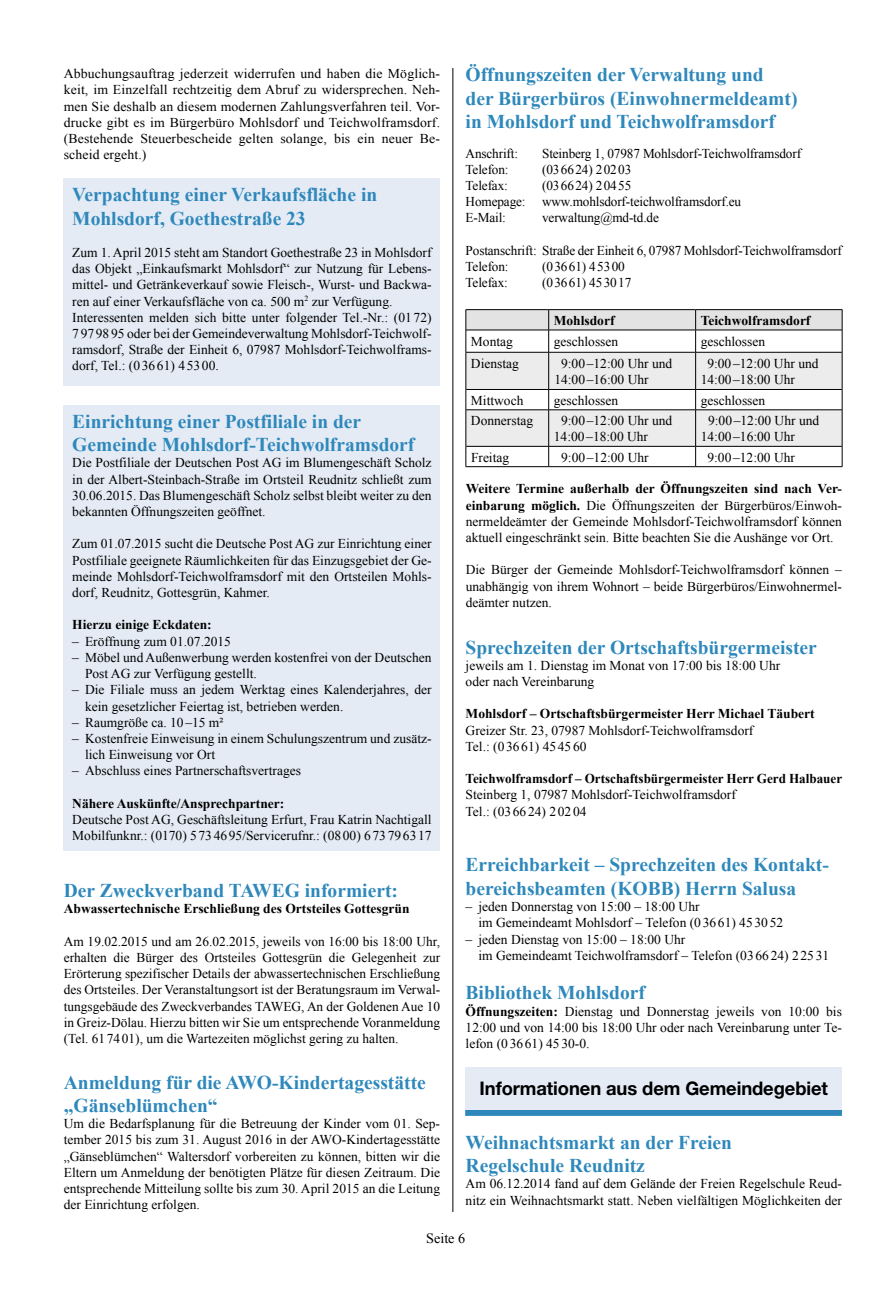
<style>
.page{position:relative;width:893px;height:1297px;background:#fff}
.page>*{position:absolute;margin:0;border:0;box-sizing:border-box;transform-origin:0 0}
.t1{font:700 19.5px/23.4px "Times New Roman";color:#2e88bb}
.t2{font:700 18.75px "Helvetica Neue LT Std";letter-spacing:-.005em;color:#000}
.t3{font:14.25px "Times New Roman";color:#000}
.t4{font:13.5px/16.2px "Times New Roman";color:#000}
.t5{font:700 13.5px "Times New Roman";color:#000}
.t6{font:13.5px "Times New Roman";letter-spacing:.045em;color:#000}
.s1{font-weight:700}
</style>
<div class="page">
<hr style="left:452px;top:68px;width:1px;height:1144px;background:#000">
<div style="left:64px;top:178px;width:376px;height:208px;background:#e4ebf5"></div>
<div style="left:64px;top:405px;width:376px;height:445px;background:#e4ebf5"></div>
<hr style="left:466px;top:309px;width:83px;height:1px;background:#000">
<hr style="left:549px;top:309px;width:147px;height:1px;background:#000">
<hr style="left:696px;top:309px;width:146px;height:1px;background:#000">
<svg style="left:466px;top:310px;width:377px;height:156px"></svg>
<hr style="left:466px;top:466px;width:83px;height:1px;background:#000">
<hr style="left:549px;top:466px;width:147px;height:1px;background:#000">
<hr style="left:696px;top:466px;width:146px;height:1px;background:#000">
<svg style="left:465px;top:1073px;width:377px;height:43px;background:#4d99c4"></svg>
<div style="left:466px;top:1067px;width:376px;height:42px;background:#e4ebf5"></div>
<p class="t4" style="left:64px;top:65px;width:378px;text-align:justify">Abbuchungsauftrag jederzeit widerrufen und haben die Möglich&shy;keit, im Einzelfall rechtzeitig dem Abruf zu widersprechen. Neh&shy;men Sie deshalb an diesem modernen Zahlungsverfahren teil. Vor&shy;drucke gibt es im Bürgerbüro Mohlsdorf und Teichwolframsdorf. (Bestehende Steuerbescheide gelten solange, bis ein neuer Be&shy;scheid ergeht.)</p>
<h1 class="t1" style="left:72px;top:183px;width:306px">Verpachtung einer Verkaufsfläche in<br>Mohlsdorf, Goethestraße 23</h1>
<p class="t4" style="left:72px;top:244px;width:361px">Zum 1. April 2015 steht am Standort Goethestraße 23 in Mohlsdorf das Objekt „Einkaufsmarkt Mohlsdorf“ zur Nutzung für Lebens&shy;mittel- und Getränkeverkauf sowie Fleisch-, Wurst- und Backwa&shy;ren auf einer Verkaufsfläche von ca. 500 m<sup>2</sup> zur Verfügung.<br>Interessenten melden sich bitte unter folgender Tel.-Nr.: (0172)<br>7 97 9895 oder bei der Gemeindeverwaltung Mohlsdorf-Teichwolf&shy;ramsdorf, Straße der Einheit 6, 07987 Mohlsdorf-Teichwolframs&shy;dorf, Tel.: (0 3661) 4 5300.</p>
<h1 class="t1" style="left:72px;top:409px;width:344px">Einrichtung einer Postfiliale in der<br>Gemeinde Mohlsdorf-Teichwolframsdorf</h1>
<p class="t4" style="left:72px;top:455px;width:361px;text-align:justify">Die Postfiliale der Deutschen Post AG im Blumengeschäft Scholz in der Albert-Steinbach-Straße im Ortsteil Reudnitz schließt zum 30.06.2015. Das Blumengeschäft Scholz selbst bleibt weiter zu den bekannten Öffnungszeiten geöffnet.</p>
<p class="t4" style="left:72px;top:536px;width:361px;text-align:justify">Zum 01.07.2015 sucht die Deutsche Post AG zur Einrichtung einer Postfiliale geeignete Räumlichkeiten für das Einzugsgebiet der Ge&shy;meinde Mohlsdorf-Teichwolframsdorf mit den Ortsteilen Mohls&shy;dorf, Reudnitz, Gottesgrün, Kahmer.</p>
<p class="t5" style="left:72px;top:617px;width:141px">Hierzu einige Eckdaten:</p>
<p class="t4" style="left:72px;top:633px;width:160px">– Eröffnung zum 01.07.2015</p>
<p class="t4" style="left:85px;top:649px;width:348px;text-indent:-13px">– Möbel und Außenwerbung werden kostenfrei von der Deutschen<br>Post AG zur Verfügung gestellt.</p>
<p class="t4" style="left:85px;top:681px;width:348px;text-indent:-13px">– Die Filiale muss an jedem Werktag eines Kalenderjahres, der kein gesetzlicher Feiertag ist, betrieben werden.</p>
<p class="t4" style="left:72px;top:714px;width:153px">– Raumgröße ca. 10–15 m²</p>
<p class="t4" style="left:85px;top:730px;width:348px;text-indent:-13px">– Kostenfreie Einweisung in einem Schulungszentrum und zusätz&shy;lich Einweisung vor Ort</p>
<p class="t4" style="left:72px;top:762px;width:230px">– Abschluss eines Partnerschaftsvertrages</p>
<p class="t5" style="left:72px;top:795px;width:214px">Nähere Auskünfte/Ansprechpartner:</p>
<p class="t4" style="left:72px;top:811px;width:361px">Deutsche Post AG, Geschäftsleitung Erfurt, Frau Katrin Nachtigall<br>Mobilfunknr.: (0170) 5 734695/Servicerufnr.: (0800) 673796317</p>
<h1 class="t1" style="left:64px;top:879px;width:336px">Der Zweckverband TAWEG informiert:</h1>
<p class="t5" style="left:64px;top:901px;width:347px">Abwassertechnische Erschließung des Ortsteiles Gottesgrün</p>
<p class="t4" style="left:64px;top:933px;width:378px;text-align:justify">Am 19.02.2015 und am 26.02.2015, jeweils von 16:00 bis 18:00 Uhr, erhalten die Bürger des Ortsteiles Gottesgrün die Gelegenheit zur Erörterung spezifischer Details der abwassertechnischen Erschließung des Ortsteiles. Der Veranstaltungsort ist der Beratungsraum im Verwal&shy;tungsgebäude des Zweckverbandes TAWEG, An der Goldenen Aue 10 in Greiz-Dölau. Hierzu bitten wir Sie um entsprechende Voranmeldung (Tel. 617401), um die Wartezeiten möglichst gering zu halten.</p>
<h1 class="t1" style="left:64px;top:1070px;width:364px">Anmeldung für die AWO-Kindertagesstätte „Gänseblümchen“</h1>
<p class="t4" style="left:64px;top:1115px;width:378px;text-align:justify">Um die Bedarfsplanung für die Betreuung der Kinder vom 01. Sep&shy;tember 2015 bis zum 31. August 2016 in der AWO-Kindertagesstätte „Gänseblümchen“ Waltersdorf vorbereiten zu können, bitten wir die Eltern um Anmeldung der benötigten Plätze für diesen Zeitraum. Die entsprechende Mitteilung sollte bis zum 30. April 2015 an die Leitung der Einrichtung erfolgen.</p>
<h1 class="t1" style="left:466px;top:63px;width:333px">Öffnungszeiten der Verwaltung und<br>der Bürgerbüros (Einwohnermeldeamt) in Mohlsdorf und Teichwolframsdorf</h1>
<p class="t4" style="left:466px;top:145px;width:54px">Anschrift:</p>
<p class="t4" style="left:542px;top:145px;width:260px">Steinberg 1, 07987 Mohlsdorf-Teichwolframsdorf</p>
<p class="t4" style="left:466px;top:161px;width:44px">Telefon:</p>
<p class="t4" style="left:542px;top:161px;width:91px">(036624) 20203</p>
<p class="t4" style="left:466px;top:177px;width:44px">Telefax:</p>
<p class="t4" style="left:466px;top:177px;width:277px;text-indent:76px">(036624) 20455<br>Homepage: www.mohlsdorf-teichwolframsdorf.eu<br>E-Mail:</p>
<p class="t4" style="left:542px;top:210px;width:118px">verwaltung@md-td.de</p>
<p class="t4" style="left:466px;top:242px;width:378px">Postanschrift: Straße der Einheit 6, 07987 Mohlsdorf-Teichwolframsdorf<br>Telefon:</p>
<p class="t6" style="left:542px;top:259px;width:84px">(03661) 45300</p>
<p class="t4" style="left:466px;top:274px;width:44px">Telefax:</p>
<p class="t4" style="left:542px;top:274px;width:91px">(03661) 453017</p>
<p class="t5" style="left:554px;top:313px;width:62px">Mohlsdorf</p>
<p class="t5" style="left:701px;top:313px;width:111px">Teichwolframsdorf</p>
<p class="t4" style="left:471px;top:333px;width:43px">Montag</p>
<p class="t4" style="left:554px;top:333px;width:66px">geschlossen</p>
<p class="t4" style="left:701px;top:333px;width:66px">geschlossen</p>
<p class="t4" style="left:471px;top:355px;width:49px">Dienstag</p>
<p class="t4" style="left:554px;top:355px;width:119px;text-indent:7px">9:00–12:00 Uhr und<br>14:00–16:00 Uhr</p>
<p class="t4" style="left:701px;top:355px;width:119px;text-indent:7px">9:00–12:00 Uhr und<br>14:00 –18:00 Uhr</p>
<p class="t4" style="left:471px;top:392px;width:54px">Mittwoch</p>
<p class="t4" style="left:554px;top:392px;width:66px">geschlossen</p>
<p class="t4" style="left:701px;top:392px;width:66px">geschlossen</p>
<p class="t4" style="left:471px;top:412px;width:64px">Donnerstag</p>
<p class="t4" style="left:554px;top:412px;width:120px;text-indent:7px">9:00–12:00 Uhr und<br>14:00–18:00 Uhr</p>
<p class="t4" style="left:701px;top:412px;width:120px;text-indent:7px">9:00 –12:00 Uhr und<br>14:00–16:00 Uhr</p>
<p class="t4" style="left:471px;top:449px;width:40px">Freitag</p>
<p class="t4" style="left:561px;top:449px;width:89px">9:00 –12:00 Uhr</p>
<p class="t4" style="left:707px;top:449px;width:89px">9:00–12:00 Uhr</p>
<p class="t4" style="left:466px;top:480px;width:378px;text-align:justify"><span class="s1">Weitere Termine außerhalb der Öffnungszeiten sind nach Ver&shy;einbarung möglich.</span> Die Öffnungszeiten der Bürgerbüros/Einwoh&shy;nermeldeämter der Gemeinde Mohlsdorf-Teichwolframsdorf können aktuell eingeschränkt sein. Bitte beachten Sie die Aushänge vor Ort.</p>
<p class="t4" style="left:466px;top:561px;width:378px;text-align:justify">Die Bürger der Gemeinde Mohlsdorf-Teichwolframsdorf können – unabhängig von ihrem Wohnort – beide Bürgerbüros/Einwohnermel&shy;deämter nutzen.</p>
<h1 class="t1" style="left:466px;top:635px;width:353px">Sprechzeiten der Ortschaftsbürgermeister</h1>
<p class="t4" style="left:466px;top:657px;width:316px">jeweils am 1. Dienstag im Monat von 17:00 bis 18:00 Uhr oder nach Vereinbarung</p>
<p class="t5" style="left:466px;top:706px;width:351px">Mohlsdorf – Ortschaftsbürgermeister Herr Michael Täubert</p>
<p class="t4" style="left:466px;top:722px;width:289px">Greizer Str. 23, 07987 Mohlsdorf-Teichwolframsdorf<br>Tel.: (0 3661) 45 45 60</p>
<p class="t5" style="left:466px;top:771px;width:378px">Teichwolframsdorf – Ortschaftsbürgermeister Herr Gerd Halbauer</p>
<p class="t4" style="left:466px;top:786px;width:272px">Steinberg 1, 07987 Mohlsdorf-Teichwolframsdorf<br>Tel.: (03 6624) 2 02 04</p>
<h1 class="t1" style="left:466px;top:853px;width:365px">Erreichbarkeit – Sprechzeiten des Kontakt&shy;bereichsbeamten (KOBB) Herrn Salusa</h1>
<p class="t4" style="left:478px;top:898px;width:306px;text-indent:-13px">– jeden Donnerstag von 15:00 – 18:00 Uhr<br>im Gemeindeamt Mohlsdorf – Telefon (03661) 45 30 52</p>
<p class="t4" style="left:478px;top:931px;width:352px;text-indent:-13px">– jeden Dienstag von 15:00 – 18:00 Uhr<br>im Gemeindeamt Teichwolframsdorf – Telefon (036624) 2 2531</p>
<h1 class="t1" style="left:466px;top:981px;width:181px">Bibliothek Mohlsdorf</h1>
<p class="t4" style="left:466px;top:1003px;width:378px;text-align:justify"><span class="s1">Öffnungszeiten:</span> Dienstag und Donnerstag jeweils von 10:00 bis 12:00 und von 14:00 bis 18:00 Uhr oder nach Vereinbarung unter Te&shy;lefon (03661) 45 30-0.</p>
<h2 class="t2" style="left:480px;top:1076px;width:350px">Informationen aus dem Gemeindegebiet</h2>
<h1 class="t1" style="left:466px;top:1130px;width:268px">Weihnachtsmarkt an der Freien<br>Regelschule Reudnitz</h1>
<p class="t4" style="left:466px;top:1176px;width:378px">Am 06.12.2014 fand auf dem Gelände der Freien Regelschule Reud&shy;nitz ein Weihnachtsmarkt statt. Neben vielfältigen Möglichkeiten der</p>
<p class="t3" style="left:426px;top:1230px;width:41px">Seite 6</p>
</div>
